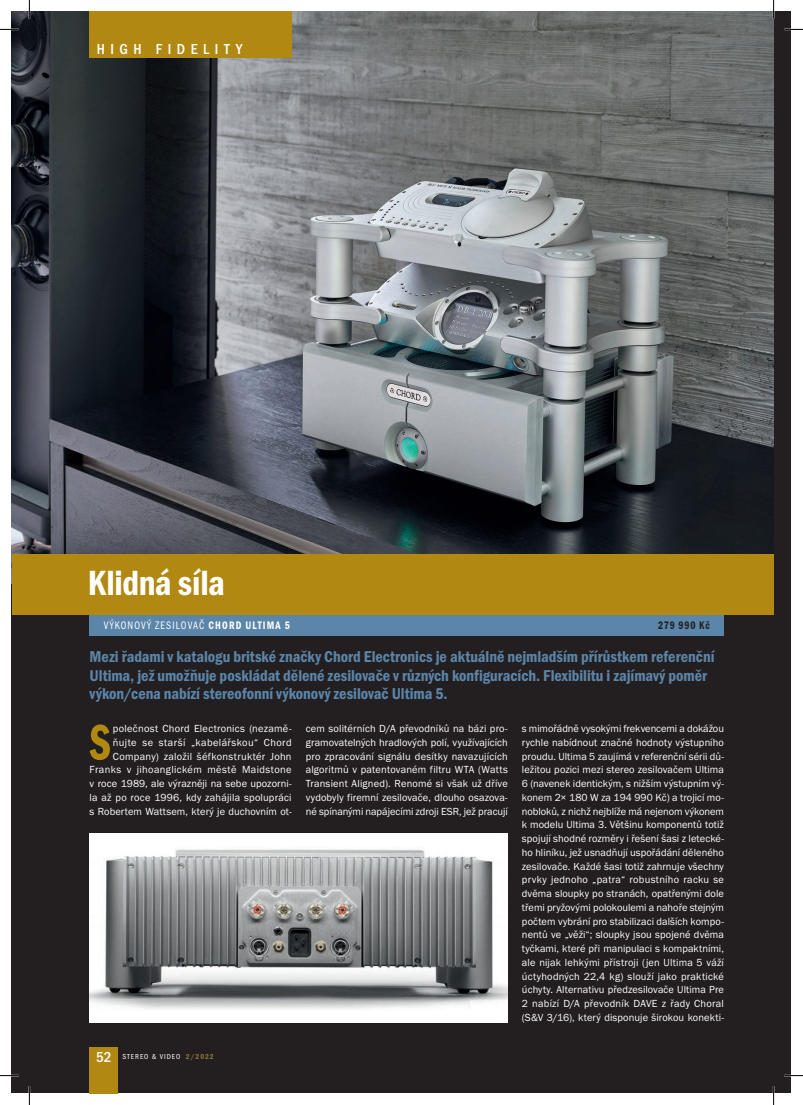
<style>
.page{position:relative;width:803px;height:1105px;background:#fff}
.page>*{position:absolute;margin:0;border:0;box-sizing:border-box;transform-origin:0 0}
.t1{font:51.88px "Franklin Got Itc TOT Dem Com";color:#b18912}
.t2{font:36.25px "Franklin Got Itc TOT Dem Con";letter-spacing:-.01em;color:#fff}
.t3{font:16.25px/18.8px "Franklin Got Itc TOT Dem Con";color:#5b85a9}
.t4{font:15px "Franklin Got Itc TOT Med Con";letter-spacing:.37em;color:#fff}
.t5{font:11.25px "Franklin Got Itc TOT Boo Con";letter-spacing:.115em;color:#fff;scale:.9 1}
.t6{font:11.25px "Franklin Got Itc TOT Dem Con";letter-spacing:.08em;color:#231f20;scale:.9 1}
.t7{font:10.62px/13.8px "Franklin Got Itc TOT Boo";letter-spacing:.02em;color:#fff;text-align:justify}
.t8{font:7.5px "Franklin Got Itc TOT Boo Con";letter-spacing:.125em;color:#fff}
.s1{font-family:"Franklin Got Itc TOT Dem Con"}
.s2{font-family:"Franklin Got Itc TOT Med Con";font-size:15px}
.s3{font-family:"Franklin Got Itc TOT Dem Con";color:#89703b}
</style>
<div class="page">
<div style="left:12px;top:12px;width:779px;height:1080px;background:#231f20"></div>
<img style="left:12px;top:12px;width:761px;height:542px">
<div style="left:90px;top:614px;width:634px;height:22px;background:#5b85a9"></div>
<div style="left:12px;top:554px;width:761px;height:60px;background:#b18912"></div>
<div style="left:90px;top:832px;width:418px;height:190px;background:#fff"></div>
<img style="left:90px;top:849px;width:418px;height:160px">
<div style="left:90px;top:12px;width:202px;height:46px;background:#b18912"></div>
<div style="left:90px;top:1046px;width:28px;height:46px;background:#b18912"></div>
<svg style="left:0;top:29px;width:19px;height:1px"></svg>
<svg style="left:784px;top:29px;width:19px;height:1px"></svg>
<svg style="left:29px;top:0;width:1px;height:19px"></svg>
<svg style="left:29px;top:1086px;width:1px;height:18px"></svg>
<svg style="left:773px;top:0;width:1px;height:19px"></svg>
<svg style="left:773px;top:1086px;width:1px;height:18px"></svg>
<h3 class="t4" style="left:97px;top:40px;width:147px">HIGH FIDELITY</h3>
<h2 class="t2" style="left:88px;top:562px;width:139px">Klidná síla</h2>
<p class="t5" style="left:104px;top:619px;width:208px">VÝKONOVÝ ZESILOVAČ <span class="s1">CHORD ULTIMA 5</span></p>
<p class="t6" style="left:658px;top:618px;width:59px">279 990 Kč</p>
<p class="t3" style="left:90px;top:647px;width:626px">Mezi řadami v katalogu britské značky Chord Electronics je aktuálně nejmladším přírůstkem referenční<br>Ultima, jež umožňuje poskládat dělené zesilovače v různých konfiguracích. Flexibilitu i zajímavý poměr výkon/cena nabízí stereofonní výkonový zesilovač Ultima 5.</p>
<p class="t7" style="left:90px;top:721px;width:203px;text-align:right">polečnost Chord Electronics (nezamě&shy;ňujte se starší „kabelářskou“ Chord Company) založil šéfkonstruktér John Franks v jihoanglickém městě Maidstone v roce 1989, ale výrazněji na sebe upozorni&shy;la až po roce 1996, kdy zahájila spolupráci s Robertem Wattsem, který je duchovním ot-</p>
<p class="t7" style="left:306px;top:721px;width:204px">cem solitérních D/A převodníků na bázi pro&shy;gramovatelných hradlových polí, využívajících pro zpracování signálu desítky navazujících algoritmů v patentovaném filtru WTA (Watts Transient Aligned). Renomé si však už dříve vydobyly firemní zesilovače, dlouho osazova&shy;né spínanými napájecími zdroji ESR, jež pracují</p>
<p class="t7" style="left:522px;top:721px;width:204px">s mimořádně vysokými frekvencemi a dokážou rychle nabídnout značné hodnoty výstupního proudu. Ultima 5 zaujímá v referenční sérii dů&shy;ležitou pozici mezi stereo zesilovačem Ultima 6 (navenek identickým, s nižším výstupním vý&shy;konem 2× 180 W za 194 990 Kč) a trojicí mo&shy;nobloků, z nichž nejblíže má nejenom výkonem k modelu Ultima 3. Většinu komponentů totiž spojují shodné rozměry i řešení šasi z letecké&shy;ho hliníku, jež usnadňují uspořádání děleného zesilovače. Každé šasi totiž zahrnuje všechny prvky jednoho „patra“ robustního racku se dvěma sloupky po stranách, opatřenými dole třemi pryžovými polokoulemi a nahoře stejným počtem vybrání pro stabilizaci dalších kompo&shy;nentů ve „věži“; sloupky jsou spojené dvěma tyčkami, které při manipulaci s kompaktními, ale nijak lehkými přístroji (jen Ultima 5 váží úctyhodných 22,4 kg) slouží jako praktické úchyty. Alternativu předzesilovače Ultima Pre 2 nabízí D/A převodník DAVE z řady Choral (S&amp;V 3/16), který disponuje širokou konekti-</p>
<h1 class="t1" style="left:90px;top:712px;width:22px">S</h1>
<p class="t8" style="left:96px;top:1052px;width:119px"><span class="s2">52</span> STEREO &amp; VIDEO <span class="s3">2/2022</span></p>
</div>
